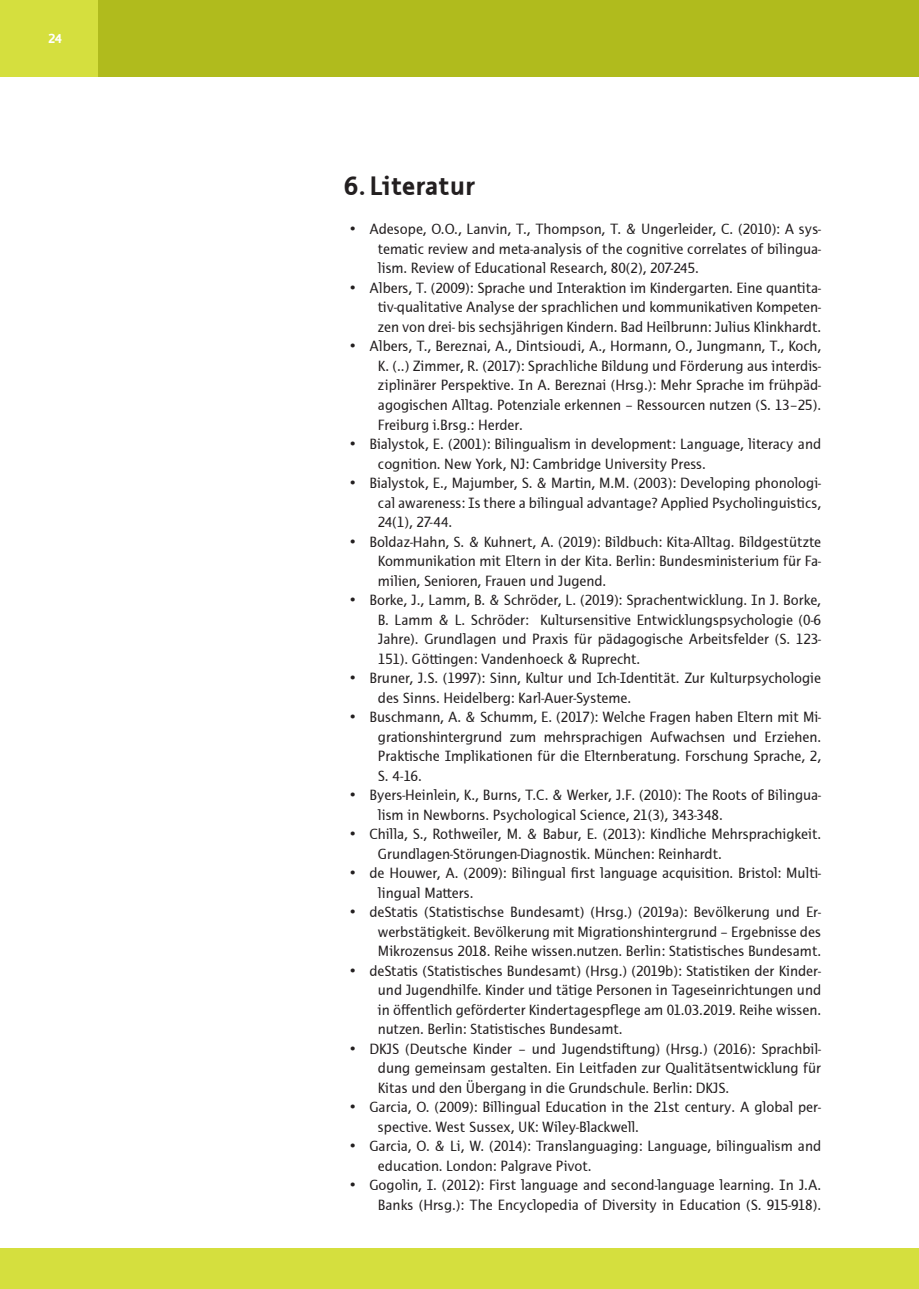
<style>
.page{position:relative;width:919px;height:1289px;background:#fff}
.page>*{position:absolute;margin:0;border:0;box-sizing:border-box;transform-origin:0 0}
.Fließtext{font:700 27px "Thordis Sans EF";color:#231f20}
.t1{font:15px/19.5px "Thordis Sans EF";color:#231f20;text-align:justify}
.t2{font:700 13.5px "Thordis Sans EF";color:#fff}
</style>
<div class="page">
<div style="left:906px;top:1248px;width:12px;height:40px;background:#d5df3e"></div>
<div style="left:0;top:1248px;width:906px;height:40px;background:#d5df3e"></div>
<div style="left:0;top:0;width:906px;height:77px;background:#b0bb1d"></div>
<div style="left:906px;top:0;width:12px;height:77px;background:#b0bb1d"></div>
<div style="left:0;top:0;width:98px;height:77px;background:#d5df3e"></div>
<p class="t2" style="left:48px;top:31px;width:16px">24</p>
<p class="Fließtext" style="left:344px;top:171px;width:132px">6.Literatur</p>
<p class="t1" style="left:378px;top:220px;width:444px;text-indent:-27px">• Adesope, O.O., Lanvin, T., Thompson, T. &amp; Ungerleider, C. (2010): A sys&shy;tematic review and meta-analysis of the cognitive correlates of bilingua&shy;lism. Review of Educational Research, 80(2), 207-245.</p>
<p class="t1" style="left:378px;top:278px;width:444px;text-indent:-27px">• Albers, T. (2009): Sprache und Interaktion im Kindergarten. Eine quantita&shy;tiv-qualitative Analyse der sprachlichen und kommunikativen Kompeten&shy;zen von drei- bis sechsjährigen Kindern. Bad Heilbrunn: Julius Klinkhardt.</p>
<p class="t1" style="left:378px;top:337px;width:444px;text-indent:-27px">• Albers, T., Bereznai, A., Dintsioudi, A., Hormann, O., Jungmann, T., Koch, K. (..) Zimmer, R. (2017): Sprachliche Bildung und Förderung aus interdis&shy;ziplinärer Perspektive. In A. Bereznai (Hrsg.): Mehr Sprache im frühpäd&shy;agogischen Alltag. Potenziale erkennen – Ressourcen nutzen (S. 13–25).<br>Freiburg i.Brsg.: Herder.</p>
<p class="t1" style="left:378px;top:434px;width:444px;text-indent:-27px">• Bialystok, E. (2001): Bilingualism in development: Language, literacy and cognition. New York, NJ: Cambridge University Press.</p>
<p class="t1" style="left:378px;top:473px;width:444px;text-indent:-27px">• Bialystok, E., Majumber, S. &amp; Martin, M.M. (2003): Developing phonologi&shy;cal awareness: Is there a bilingual advantage? Applied Psycholinguistics, 24(1), 27-44.</p>
<p class="t1" style="left:378px;top:532px;width:444px;text-indent:-27px">• Boldaz-Hahn, S. &amp; Kuhnert, A. (2019): Bildbuch: Kita-Alltag. Bildgestützte Kommunikation mit Eltern in der Kita. Berlin: Bundesministerium für Fa&shy;milien, Senioren, Frauen und Jugend.</p>
<p class="t1" style="left:378px;top:590px;width:444px;text-indent:-27px">• Borke, J., Lamm, B. &amp; Schröder, L. (2019): Sprachentwicklung. In J. Borke, B. Lamm &amp; L. Schröder: Kultursensitive Entwicklungspsychologie (0-6<br>Jahre). Grundlagen und Praxis für pädagogische Arbeitsfelder (S. 123- 151). Göttingen: Vandenhoeck &amp; Ruprecht.</p>
<p class="t1" style="left:378px;top:668px;width:444px;text-indent:-27px">• Bruner, J.S. (1997): Sinn, Kultur und Ich-Identität. Zur Kulturpsychologie des Sinns. Heidelberg: Karl-Auer-Systeme.</p>
<p class="t1" style="left:378px;top:707px;width:444px;text-indent:-27px">• Buschmann, A. &amp; Schumm, E. (2017): Welche Fragen haben Eltern mit Mi&shy;grationshintergrund zum mehrsprachigen Aufwachsen und Erziehen.<br>Praktische Implikationen für die Elternberatung. Forschung Sprache, 2, S. 4-16.</p>
<p class="t1" style="left:378px;top:785px;width:444px;text-indent:-27px">• Byers-Heinlein, K., Burns, T.C. &amp; Werker, J.F. (2010): The Roots of Bilingua&shy;lism in Newborns. Psychological Science, 21(3), 343-348.</p>
<p class="t1" style="left:378px;top:824px;width:444px;text-indent:-27px">• Chilla, S., Rothweiler, M. &amp; Babur, E. (2013): Kindliche Mehrsprachigkeit.<br>Grundlagen-Störungen-Diagnostik. München: Reinhardt.</p>
<p class="t1" style="left:378px;top:863px;width:444px;text-indent:-27px">• de Houwer, A. (2009): Bilingual first language acquisition. Bristol: Multi&shy;lingual Matters.</p>
<p class="t1" style="left:378px;top:902px;width:444px;text-indent:-27px">• deStatis (Statistischse Bundesamt) (Hrsg.) (2019a): Bevölkerung und Er&shy;werbstätigkeit. Bevölkerung mit Migrationshintergrund – Ergebnisse des Mikrozensus 2018. Reihe wissen.nutzen. Berlin: Statistisches Bundesamt.</p>
<p class="t1" style="left:378px;top:961px;width:444px;text-indent:-27px">• deStatis (Statistisches Bundesamt) (Hrsg.) (2019b): Statistiken der Kinder&shy;und Jugendhilfe. Kinder und tätige Personen in Tageseinrichtungen und in öffentlich geförderter Kindertagespflege am 01.03.2019. Reihe wissen. nutzen. Berlin: Statistisches Bundesamt.</p>
<p class="t1" style="left:378px;top:1039px;width:444px;text-indent:-27px">• DKJS (Deutsche Kinder – und Jugendstiftung) (Hrsg.) (2016): Sprachbil&shy;dung gemeinsam gestalten. Ein Leitfaden zur Qualitätsentwicklung für Kitas und den Übergang in die Grundschule. Berlin: DKJS.</p>
<p class="t1" style="left:378px;top:1097px;width:444px;text-indent:-27px">• Garcia, O. (2009): Billingual Education in the 21st century. A global per&shy;spective. West Sussex, UK: Wiley-Blackwell.</p>
<p class="t1" style="left:378px;top:1136px;width:444px;text-indent:-27px">• Garcia, O. &amp; Li, W. (2014): Translanguaging: Language, bilingualism and education. London: Palgrave Pivot.</p>
<p class="t1" style="left:351px;top:1175px;width:471px;text-align:right">• Gogolin, I. (2012): First language and second-language learning. In J.A.<br>Banks (Hrsg.): The Encyclopedia of Diversity in Education (S. 915-918).</p>
</div>
